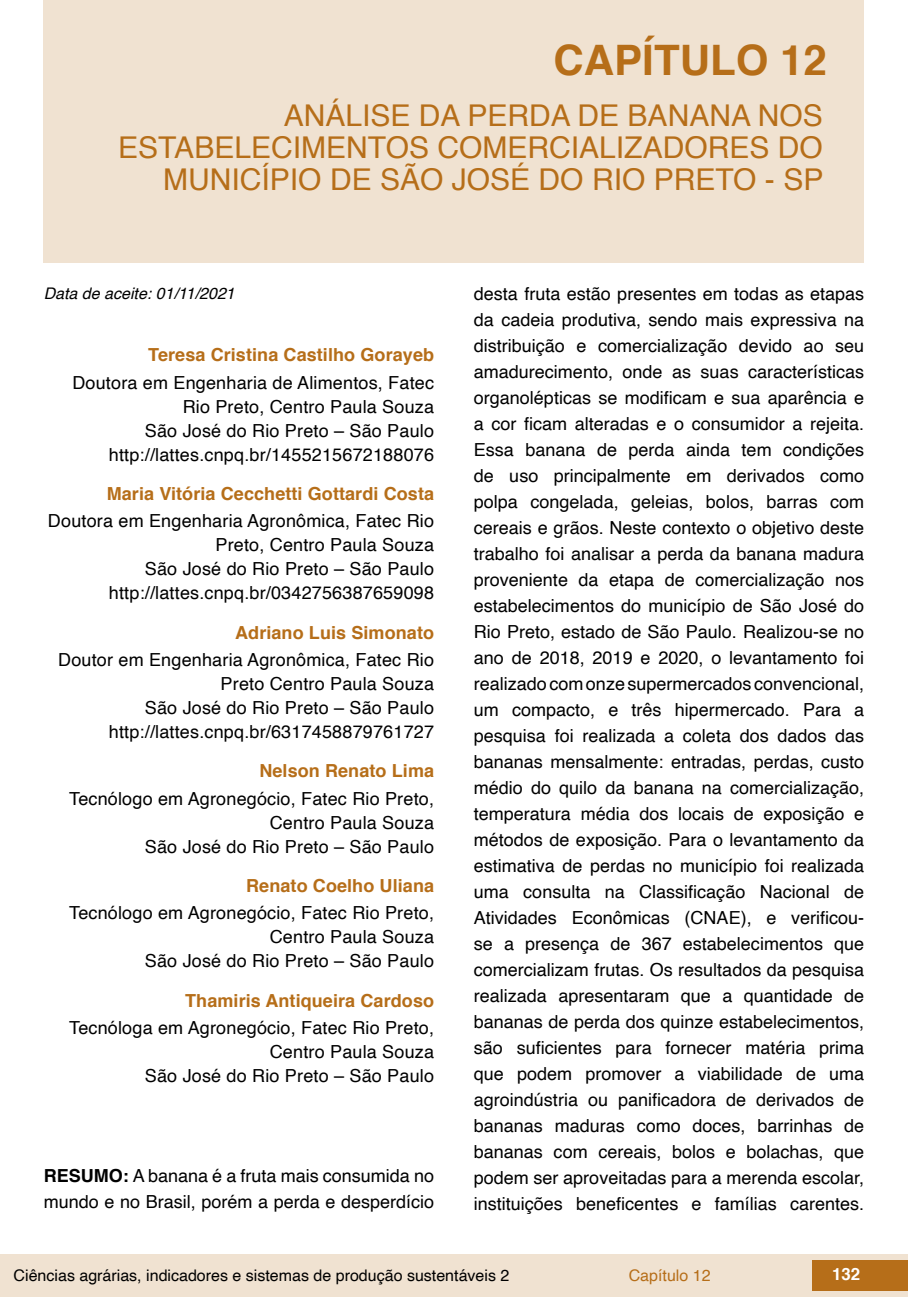
<style>
.page{position:relative;width:908px;height:1304px;background:#fff}
.page>*{position:absolute;margin:0;border:0;box-sizing:border-box;transform-origin:0 0}
.t1{font:700 42px "Helvetica";color:#b66e19}
.t2{font:30px/32px "Helvetica";color:#b66e19;text-align:right}
.t3{font:18px/26px "Helvetica";letter-spacing:.01em;color:#000;text-align:right}
.t4{font:700 18px "Helvetica";letter-spacing:.005em;color:#b66e19}
.t5{font:700 16.8px "Helvetica";color:#fff}
.t6{font:16px "Helvetica";color:#000}
.t7{font:italic 16px "Helvetica";color:#000}
.t8{font:16px "Helvetica";color:#b66e19}
.s1{font-weight:700}
</style>
<div class="page">
<div style="left:0;top:1254px;width:906px;height:43px;background:#f0e2d1"></div>
<div style="left:812px;top:1261px;width:95px;height:30px;background:#b66e19"></div>
<div style="left:44px;top:0;width:819px;height:263px;background:#f0e2d1"></div>
<h1 class="t1" style="left:553px;top:26px;width:275px">CAPÍTULO 12</h1>
<h2 class="t2" style="left:118px;top:101px;width:706px">ANÁLISE DA PERDA DE BANANA NOS<br>ESTABELECIMENTOS COMERCIALIZADORES DO<br>MUNICÍPIO DE SÃO JOSÉ DO RIO PRETO - SP</h2>
<p class="t7" style="left:44px;top:280px;width:192px">Data de aceite: 01/11/2021</p>
<p class="t4" style="left:148px;top:341px;width:287px">Teresa Cristina Castilho Gorayeb</p>
<p class="t3" style="left:72px;top:371px;width:363px;line-height:24px">Doutora em Engenharia de Alimentos, Fatec Rio Preto, Centro Paula Souza<br>São José do Rio Preto – São Paulo http://lattes.cnpq.br/1455215672188076</p>
<p class="t4" style="left:107px;top:479px;width:329px">Maria Vitória Cecchetti Gottardi Costa</p>
<p class="t3" style="left:48px;top:510px;width:387px;line-height:24px">Doutora em Engenharia Agronômica, Fatec Rio Preto, Centro Paula Souza<br>São José do Rio Preto – São Paulo http://lattes.cnpq.br/0342756387659098</p>
<p class="t4" style="left:235px;top:618px;width:200px">Adriano Luis Simonato</p>
<p class="t3" style="left:58px;top:648px;width:377px;line-height:24px">Doutor em Engenharia Agronômica, Fatec Rio Preto Centro Paula Souza<br>São José do Rio Preto – São Paulo http://lattes.cnpq.br/6317458879761727</p>
<p class="t4" style="left:259px;top:757px;width:176px">Nelson Renato Lima</p>
<p class="t3" style="left:69px;top:787px;width:366px;line-height:24px">Tecnólogo em Agronegócio, Fatec Rio Preto,<br>Centro Paula Souza<br>São José do Rio Preto – São Paulo</p>
<p class="t4" style="left:246px;top:871px;width:189px">Renato Coelho Uliana</p>
<p class="t3" style="left:69px;top:902px;width:366px;line-height:24px">Tecnólogo em Agronegócio, Fatec Rio Preto,<br>Centro Paula Souza<br>São José do Rio Preto – São Paulo</p>
<p class="t4" style="left:185px;top:986px;width:250px">Thamiris Antiqueira Cardoso</p>
<p class="t3" style="left:69px;top:1016px;width:366px;line-height:24px">Tecnóloga em Agronegócio, Fatec Rio Preto,<br>Centro Paula Souza<br>São José do Rio Preto – São Paulo</p>
<p class="t3" style="left:44px;top:1163px;width:392px;text-align:left"><span class="s1">RESUMO:</span> A banana é a fruta mais consumida no mundo e no Brasil, porém a perda e desperdício</p>
<p class="t3" style="left:473px;top:281px;width:392px;text-align:justify">desta fruta estão presentes em todas as etapas da cadeia produtiva, sendo mais expressiva na distribuição e comercialização devido ao seu amadurecimento, onde as suas características organolépticas se modificam e sua aparência e a cor ficam alteradas e o consumidor a rejeita.<br>Essa banana de perda ainda tem condições de uso principalmente em derivados como polpa congelada, geleias, bolos, barras com cereais e grãos. Neste contexto o objetivo deste trabalho foi analisar a perda da banana madura proveniente da etapa de comercialização nos estabelecimentos do município de São José do Rio Preto, estado de São Paulo. Realizou-se no ano de 2018, 2019 e 2020, o levantamento foi realizado com onze supermercados convencional, um compacto, e três hipermercado. Para a pesquisa foi realizada a coleta dos dados das bananas mensalmente: entradas, perdas, custo médio do quilo da banana na comercialização, temperatura média dos locais de exposição e métodos de exposição. Para o levantamento da estimativa de perdas no município foi realizada uma consulta na Classificação Nacional de Atividades Econômicas (CNAE), e verificou&shy;se a presença de 367 estabelecimentos que comercializam frutas. Os resultados da pesquisa realizada apresentaram que a quantidade de bananas de perda dos quinze estabelecimentos, são suficientes para fornecer matéria prima que podem promover a viabilidade de uma agroindústria ou panificadora de derivados de bananas maduras como doces, barrinhas de bananas com cereais, bolos e bolachas, que podem ser aproveitadas para a merenda escolar, instituições beneficentes e famílias carentes.</p>
<p class="t6" style="left:14px;top:1263px;width:497px">Ciências agrárias, indicadores e sistemas de produção sustentáveis 2</p>
<p class="t8" style="left:628px;top:1263px;width:83px">Capítulo 12</p>
<p class="t5" style="left:831px;top:1261px;width:30px">132</p>
</div>
